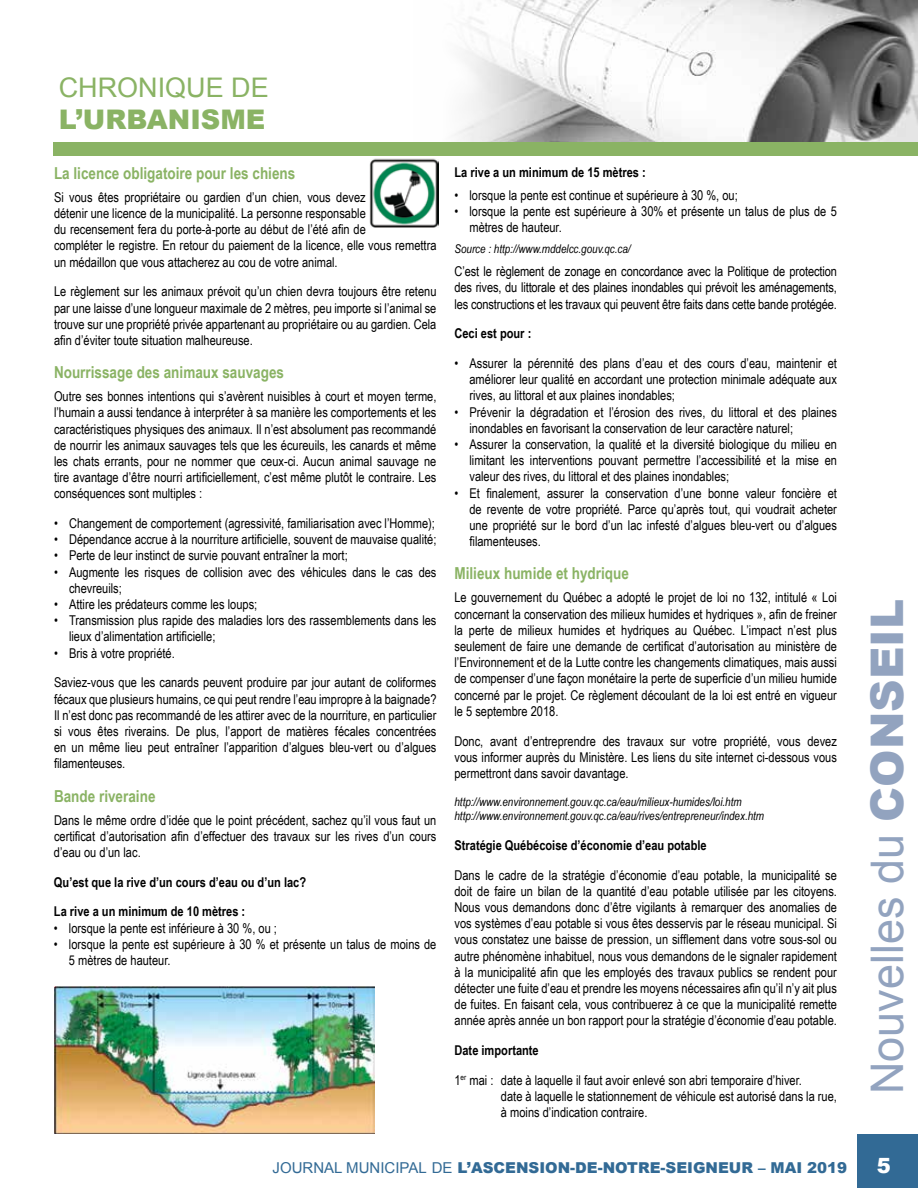
<style>
.page{position:relative;width:918px;height:1188px;background:#fff}
.page>*{position:absolute;margin:0;border:0;box-sizing:border-box;transform-origin:0 0}
.t1{font:45px "Arial";color:#92a3bf}
.t2{font:27px "Arial";color:#8ab364}
.t3{font:900 27px "Arial";color:#8ab364}
.t4{font:900 21px "Arial";color:#fff}
.t5{font:700 16.5px "Arial Narrow";color:#8ab364}
.t6{font:900 15px "Arial";color:#326a95}
.t7{font:13.5px/16.2px "Arial Narrow";color:#000;text-align:justify}
.t8{font:700 13.5px "Arial Narrow";color:#000}
.t9{font:italic 12px/14.4px "Arial Narrow";color:#000}
.s1{font-weight:900}
.s2{font-weight:400}
</style>
<div class="page">
<img style="left:414px;top:0;width:504px;height:143px">
<div style="left:53px;top:143px;width:865px;height:13px;background:#8ab364"></div>
<img style="left:370px;top:158px;width:69px;height:69px">
<img style="left:54px;top:987px;width:320px;height:147px">
<div style="left:858px;top:1134px;width:60px;height:54px;background:#326a95"></div>
<h2 class="t2" style="left:59px;top:69px;width:212px">CHRONIQUE DE</h2>
<h2 class="t3" style="left:59px;top:100px;width:208px">L’URBANISME</h2>
<p class="t5" style="left:54px;top:161px;width:243px">La licence obligatoire pour les chiens</p>
<p class="t7" style="left:54px;top:188px;width:384px;text-align:left">Si vous êtes propriétaire ou gardien d’un chien, vous devez<br>détenir une licence de la municipalité. La personne responsable<br>du recensement fera du porte-à-porte au début de l’été afin de<br>compléter le registre. En retour du paiement de la licence, elle vous remettra un médaillon que vous attacherez au cou de votre animal.</p>
<p class="t7" style="left:54px;top:283px;width:384px">Le règlement sur les animaux prévoit qu’un chien devra toujours être retenu par une laisse d’une longueur maximale de 2 mètres, peu importe si l’animal se trouve sur une propriété privée appartenant au propriétaire ou au gardien. Cela afin d’éviter toute situation malheureuse.</p>
<p class="t5" style="left:54px;top:360px;width:232px">Nourrissage des animaux sauvages</p>
<p class="t7" style="left:54px;top:388px;width:384px">Outre ses bonnes intentions qui s’avèrent nuisibles à court et moyen terme, l’humain a aussi tendance à interpréter à sa manière les comportements et les caractéristiques physiques des animaux. Il n’est absolument pas recommandé de nourrir les animaux sauvages tels que les écureuils, les canards et même les chats errants, pour ne nommer que ceux-ci. Aucun animal sauvage ne tire avantage d’être nourri artificiellement, c’est même plutôt le contraire. Les conséquences sont multiples :</p>
<p class="t7" style="left:54px;top:515px;width:383px">• Changement de comportement (agressivité, familiarisation avec l’Homme);</p>
<p class="t7" style="left:54px;top:531px;width:384px">• Dépendance accrue à la nourriture artificielle, souvent de mauvaise qualité;</p>
<p class="t7" style="left:54px;top:547px;width:295px">• Perte de leur instinct de survie pouvant entraîner la mort;</p>
<p class="t7" style="left:69px;top:563px;width:369px;text-indent:-15px">• Augmente les risques de collision avec des véhicules dans le cas des chevreuils;</p>
<p class="t7" style="left:54px;top:596px;width:205px">• Attire les prédateurs comme les loups;</p>
<p class="t7" style="left:69px;top:612px;width:369px;text-indent:-15px">• Transmission plus rapide des maladies lors des rassemblements dans les lieux d’alimentation artificielle;</p>
<p class="t7" style="left:54px;top:638px;width:384px;line-height:29.7px">• Bris à votre propriété.<br>Saviez-vous que les canards peuvent produire par jour autant de coliformes</p>
<p class="t7" style="left:54px;top:690px;width:384px">fécaux que plusieurs humains, ce qui peut rendre l’eau impropre à la baignade?<br>Il n’est donc pas recommandé de les attirer avec de la nourriture, en particulier si vous êtes riverains. De plus, l’apport de matières fécales concentrées en un même lieu peut entraîner l’apparition d’algues bleu-vert ou d’algues filamenteuses.</p>
<p class="t5" style="left:54px;top:783px;width:103px">Bande riveraine</p>
<p class="t7" style="left:54px;top:811px;width:384px">Dans le même ordre d’idée que le point précédent, sachez qu’il vous faut un certificat d’autorisation afin d’effectuer des travaux sur les rives d’un cours d’eau ou d’un lac.</p>
<p class="t8" style="left:54px;top:872px;width:254px">Qu’est que la rive d’un cours d’eau ou d’un lac?</p>
<p class="t8" style="left:54px;top:901px;width:193px">La rive a un minimum de 10 mètres :</p>
<p class="t7" style="left:54px;top:919px;width:225px">• lorsque la pente est inférieure à 30 %, ou ;</p>
<p class="t7" style="left:69px;top:935px;width:369px;text-indent:-15px">• lorsque la pente est supérieure à 30 % et présente un talus de moins de<br>5 mètres de hauteur.</p>
<p class="t8" style="left:454px;top:162px;width:193px">La rive a un minimum de 15 mètres :</p>
<p class="t7" style="left:454px;top:186px;width:285px">• lorsque la pente est continue et supérieure à 30 %, ou;</p>
<p class="t7" style="left:469px;top:202px;width:369px;text-indent:-15px">• lorsque la pente est supérieure à 30% et présente un talus de plus de 5 mètres de hauteur.</p>
<p class="t9" style="left:454px;top:242px;width:178px">Source : http://www.mddelcc.gouv.qc.ca/</p>
<p class="t7" style="left:454px;top:263px;width:384px">C’est le règlement de zonage en concordance avec la Politique de protection des rives, du littorale et des plaines inondables qui prévoit les aménagements, les constructions et les travaux qui peuvent être faits dans cette bande protégée.</p>
<p class="t8" style="left:454px;top:323px;width:78px">Ceci est pour :</p>
<p class="t7" style="left:469px;top:355px;width:369px;text-indent:-15px">• Assurer la pérennité des plans d’eau et des cours d’eau, maintenir et améliorer leur qualité en accordant une protection minimale adéquate aux rives, au littoral et aux plaines inondables;</p>
<p class="t7" style="left:469px;top:403px;width:369px;text-indent:-15px">• Prévenir la dégradation et l’érosion des rives, du littoral et des plaines inondables en favorisant la conservation de leur caractère naturel;</p>
<p class="t7" style="left:469px;top:436px;width:369px;text-indent:-15px">• Assurer la conservation, la qualité et la diversité biologique du milieu en limitant les interventions pouvant permettre l’accessibilité et la mise en valeur des rives, du littoral et des plaines inondables;</p>
<p class="t7" style="left:469px;top:484px;width:369px;text-indent:-15px">• Et finalement, assurer la conservation d’une bonne valeur foncière et de revente de votre propriété. Parce qu’après tout, qui voudrait acheter une propriété sur le bord d’un lac infesté d’algues bleu-vert ou d’algues filamenteuses.</p>
<p class="t5" style="left:454px;top:561px;width:176px">Milieux humide et hydrique</p>
<p class="t7" style="left:454px;top:589px;width:384px">Le gouvernement du Québec a adopté le projet de loi no 132, intitulé « Loi concernant la conservation des milieux humides et hydriques », afin de freiner la perte de milieux humides et hydriques au Québec. L’impact n’est plus seulement de faire une demande de certificat d’autorisation au ministère de l’Environnement et de la Lutte contre les changements climatiques, mais aussi de compenser d’une façon monétaire la perte de superficie d’un milieu humide concerné par le projet. Ce règlement découlant de la loi est entré en vigueur le 5 septembre 2018.</p>
<p class="t7" style="left:454px;top:732px;width:384px">Donc, avant d’entreprendre des travaux sur votre propriété, vous devez vous informer auprès du Ministère. Les liens du site internet ci-dessous vous permettront dans savoir davantage.</p>
<p class="t9" style="left:454px;top:794px;width:311px">http://www.environnement.gouv.qc.ca/eau/milieux-humides/loi.htm http://www.environnement.gouv.qc.ca/eau/rives/entrepreneur/index.htm</p>
<p class="t8" style="left:454px;top:835px;width:254px">Stratégie Québécoise d’économie d’eau potable</p>
<p class="t7" style="left:454px;top:866px;width:384px">Dans le cadre de la stratégie d’économie d’eau potable, la municipalité se doit de faire un bilan de la quantité d’eau potable utilisée par les citoyens.<br>Nous vous demandons donc d’être vigilants à remarquer des anomalies de vos systèmes d’eau potable si vous êtes desservis par le réseau municipal. Si vous constatez une baisse de pression, un sifflement dans votre sous-sol ou autre phénomène inhabituel, nous vous demandons de le signaler rapidement à la municipalité afin que les employés des travaux publics se rendent pour détecter une fuite d’eau et prendre les moyens nécessaires afin qu’il n’y ait plus de fuites. En faisant cela, vous contribuerez à ce que la municipalité remette année après année un bon rapport pour la stratégie d’économie d’eau potable.</p>
<p class="t8" style="left:455px;top:1040px;width:86px">Date importante</p>
<p class="t7" style="left:501px;top:1071px;width:337px;text-align:left;text-indent:-46px">1<sup>er</sup> mai : date à laquelle il faut avoir enlevé son abri temporaire d’hiver.<br>date à laquelle le stationnement de véhicule est autorisé dans la rue, à moins d’indication contraire.</p>
<h1 class="t1" style="left:858px;top:1094px;width:497px;rotate:-90deg">Nouvelles du <span class="s1">CONSEIL</span></h1>
<p class="t6" style="left:273px;top:1157px;width:576px"><span class="s2">JOURNAL MUNICIPAL DE</span> L’ASCENSION-DE-NOTRE-SEIGNEUR – MAI 2019</p>
<h3 class="t4" style="left:877px;top:1151px;width:16px">5</h3>
</div>
